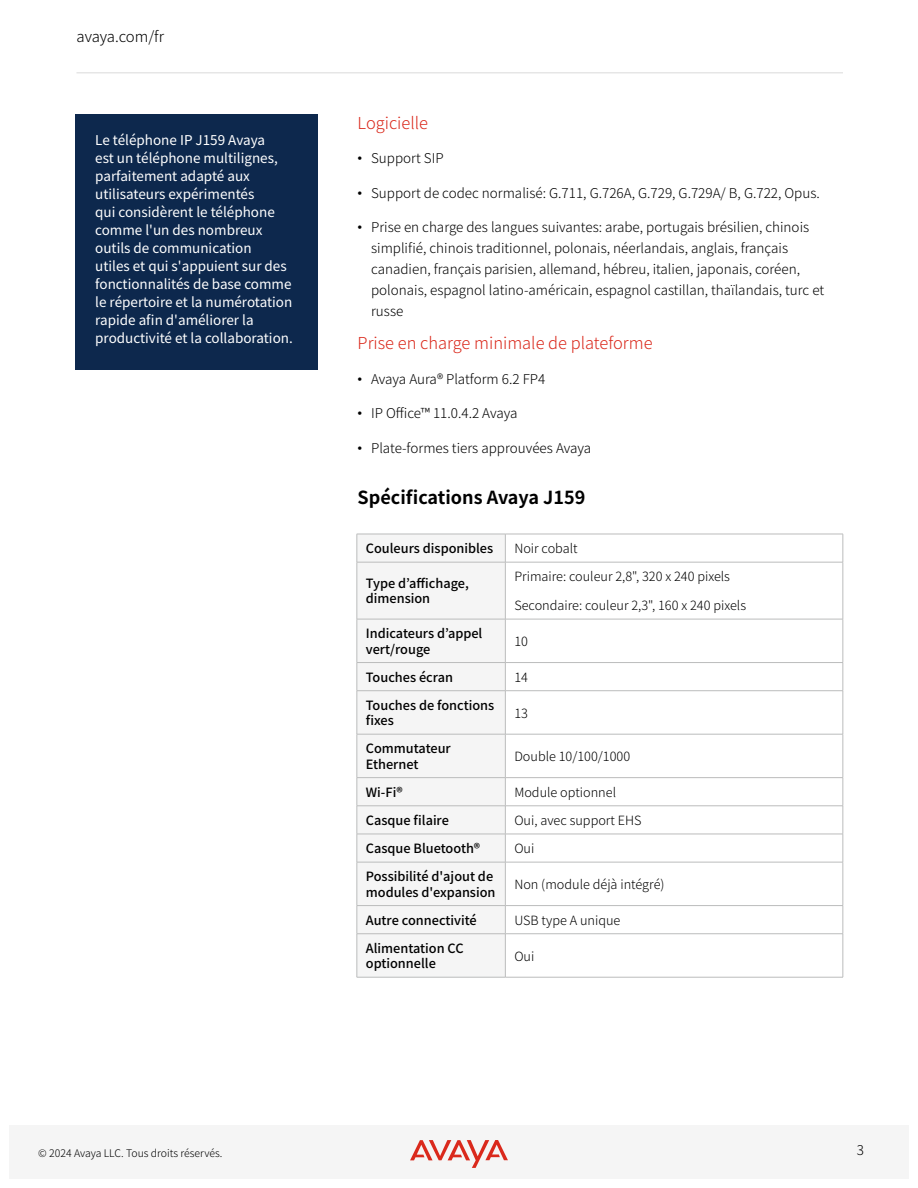
<style>
.page{position:relative;width:918px;height:1188px;background:#fff}
.page>*{position:absolute;margin:0;border:0;box-sizing:border-box;transform-origin:0 0}
.t1{font:700 18px "Noto Sans JP";color:#000}
.t2{font:300 16.5px "Noto Sans JP";color:#da291c}
.t3{font:300 15px "Noto Sans JP";color:#000}
.t4{font:300 13.5px/21px "Noto Sans CJ Kjp";color:#000}
.t5{font:13.5px/18px "Noto Sans JP";color:#fff}
.t6{font:300 13.5px "Noto Sans JP";color:#000}
.t7{font:500 12.75px/15.3px "Noto Sans JP";color:#000}
.t8{font:300 12.75px "Noto Sans JP";color:#000}
.t9{font:300 10.5px "Noto Sans JP";color:#000}
.s1{font-family:"Arial";font-weight:400}
</style>
<div class="page">
<div style="left:358px;top:535px;width:147px;height:442px;background:#f5f5f5"></div>
<hr style="left:357px;top:534px;width:148px;height:1px;background:#bbbcbc">
<svg style="left:357px;top:534px;width:1px;height:28px"></svg>
<hr style="left:505px;top:534px;width:338px;height:1px;background:#bbbcbc">
<svg style="left:505px;top:535px;width:1px;height:27px"></svg>
<svg style="left:843px;top:534px;width:1px;height:28px"></svg>
<hr style="left:357px;top:562px;width:148px;height:1px;background:#bbbcbc">
<hr style="left:357px;top:562px;width:1px;height:57px;background:#bbbcbc">
<hr style="left:505px;top:562px;width:338px;height:1px;background:#bbbcbc">
<hr style="left:505px;top:562px;width:1px;height:57px;background:#bbbcbc">
<hr style="left:843px;top:562px;width:1px;height:57px;background:#bbbcbc">
<hr style="left:357px;top:619px;width:148px;height:1px;background:#bbbcbc">
<hr style="left:357px;top:619px;width:1px;height:43px;background:#bbbcbc">
<hr style="left:505px;top:619px;width:338px;height:1px;background:#bbbcbc">
<hr style="left:505px;top:619px;width:1px;height:43px;background:#bbbcbc">
<hr style="left:843px;top:619px;width:1px;height:43px;background:#bbbcbc">
<hr style="left:357px;top:662px;width:148px;height:1px;background:#bbbcbc">
<svg style="left:357px;top:663px;width:1px;height:27px"></svg>
<hr style="left:505px;top:662px;width:338px;height:1px;background:#bbbcbc">
<svg style="left:505px;top:663px;width:1px;height:27px"></svg>
<svg style="left:843px;top:663px;width:1px;height:28px"></svg>
<hr style="left:357px;top:690px;width:148px;height:1px;background:#bbbcbc">
<hr style="left:357px;top:691px;width:1px;height:43px;background:#bbbcbc">
<hr style="left:505px;top:690px;width:338px;height:1px;background:#bbbcbc">
<hr style="left:505px;top:691px;width:1px;height:43px;background:#bbbcbc">
<hr style="left:843px;top:691px;width:1px;height:43px;background:#bbbcbc">
<hr style="left:357px;top:734px;width:148px;height:1px;background:#bbbcbc">
<hr style="left:357px;top:734px;width:1px;height:43px;background:#bbbcbc">
<hr style="left:505px;top:734px;width:338px;height:1px;background:#bbbcbc">
<hr style="left:505px;top:734px;width:1px;height:43px;background:#bbbcbc">
<hr style="left:843px;top:734px;width:1px;height:43px;background:#bbbcbc">
<hr style="left:357px;top:777px;width:148px;height:1px;background:#bbbcbc">
<hr style="left:505px;top:777px;width:338px;height:1px;background:#bbbcbc">
<hr style="left:357px;top:806px;width:148px;height:1px;background:#bbbcbc">
<hr style="left:505px;top:806px;width:338px;height:1px;background:#bbbcbc">
<hr style="left:357px;top:834px;width:148px;height:1px;background:#bbbcbc">
<svg style="left:357px;top:778px;width:1px;height:84px"></svg>
<hr style="left:505px;top:834px;width:338px;height:1px;background:#bbbcbc">
<svg style="left:505px;top:778px;width:1px;height:84px"></svg>
<svg style="left:843px;top:778px;width:1px;height:84px"></svg>
<hr style="left:357px;top:862px;width:148px;height:1px;background:#bbbcbc">
<hr style="left:357px;top:862px;width:1px;height:43px;background:#bbbcbc">
<hr style="left:505px;top:862px;width:338px;height:1px;background:#bbbcbc">
<hr style="left:505px;top:862px;width:1px;height:43px;background:#bbbcbc">
<hr style="left:843px;top:862px;width:1px;height:43px;background:#bbbcbc">
<hr style="left:357px;top:905px;width:148px;height:1px;background:#bbbcbc">
<svg style="left:357px;top:906px;width:1px;height:27px"></svg>
<hr style="left:505px;top:905px;width:338px;height:1px;background:#bbbcbc">
<svg style="left:505px;top:906px;width:1px;height:27px"></svg>
<svg style="left:843px;top:906px;width:1px;height:28px"></svg>
<hr style="left:357px;top:933px;width:148px;height:1px;background:#bbbcbc">
<hr style="left:357px;top:934px;width:1px;height:43px;background:#bbbcbc">
<hr style="left:505px;top:933px;width:338px;height:1px;background:#bbbcbc">
<hr style="left:505px;top:934px;width:1px;height:43px;background:#bbbcbc">
<hr style="left:843px;top:934px;width:1px;height:43px;background:#bbbcbc">
<hr style="left:357px;top:977px;width:148px;height:1px;background:#bbbcbc">
<hr style="left:505px;top:977px;width:338px;height:1px;background:#bbbcbc">
<div style="left:75px;top:114px;width:242px;height:256px;background:#0d284d"></div>
<hr style="left:76px;top:72px;width:767px;height:2px;background:#e6e6e6">
<div style="left:9px;top:1125px;width:900px;height:54px;background:#f5f5f5"></div>
<svg style="left:410px;top:1140px;width:98px;height:28px"></svg>
<p class="t3" style="left:76px;top:28px;width:89px">avaya.com/fr</p>
<p class="t5" style="left:95px;top:131px;width:199px">Le téléphone IP J159 Avaya<br>est un téléphone multilignes, parfaitement adapté aux utilisateurs expérimentés<br>qui considèrent le téléphone comme l'un des nombreux outils de communication<br>utiles et qui s'appuient sur des fonctionnalités de base comme le répertoire et la numérotation rapide afin d'améliorer la productivité et la collaboration.</p>
<p class="t2" style="left:358px;top:113px;width:72px">Logicielle</p>
<p class="t4" style="left:358px;top:148px;width:88px"><span class="s1">•</span> Support SIP</p>
<p class="t4" style="left:358px;top:182px;width:464px"><span class="s1">•</span> Support de codec normalisé: G.711, G.726A, G.729, G.729A/ B, G.722, Opus.</p>
<p class="t4" style="left:371px;top:217px;width:455px;text-indent:-14px"><span class="s1">•</span> Prise en charge des langues suivantes: arabe, portugais brésilien, chinois simplifié, chinois traditionnel, polonais, néerlandais, anglais, français canadien, français parisien, allemand, hébreu, italien, japonais, coréen, polonais, espagnol latino-américain, espagnol castillan, thaïlandais, turc et russe</p>
<p class="t2" style="left:358px;top:334px;width:297px">Prise en charge minimale de plateforme</p>
<p class="t4" style="left:358px;top:368px;width:189px"><span class="s1">•</span> Avaya Aura® Platform 6.2 FP4</p>
<p class="t4" style="left:358px;top:403px;width:161px"><span class="s1">•</span> IP Office™ 11.0.4.2 Avaya</p>
<p class="t4" style="left:358px;top:437px;width:235px"><span class="s1">•</span> Plate-formes tiers approuvées Avaya</p>
<h1 class="t1" style="left:358px;top:487px;width:229px">Spécifications Avaya J159</h1>
<p class="t7" style="left:366px;top:541px;width:129px">Couleurs disponibles</p>
<p class="t8" style="left:514px;top:541px;width:65px">Noir cobalt</p>
<p class="t7" style="left:366px;top:576px;width:104px">Type d’affichage, dimension</p>
<p class="t8" style="left:514px;top:569px;width:217px">Primaire: couleur 2,8", 320 x 240 pixels</p>
<p class="t8" style="left:514px;top:598px;width:233px">Secondaire: couleur 2,3", 160 x 240 pixels</p>
<p class="t7" style="left:366px;top:626px;width:118px">Indicateurs d’appel vert/rouge</p>
<p class="t8" style="left:514px;top:634px;width:15px">10</p>
<p class="t7" style="left:366px;top:670px;width:89px">Touches écran</p>
<p class="t8" style="left:514px;top:670px;width:15px">14</p>
<p class="t7" style="left:366px;top:698px;width:130px">Touches de fonctions fixes</p>
<p class="t8" style="left:514px;top:706px;width:15px">13</p>
<p class="t7" style="left:366px;top:741px;width:87px">Commutateur<br>Ethernet</p>
<p class="t8" style="left:514px;top:749px;width:117px">Double 10/100/1000</p>
<p class="t7" style="left:366px;top:785px;width:38px">Wi-Fi®</p>
<p class="t8" style="left:514px;top:785px;width:103px">Module optionnel</p>
<p class="t7" style="left:366px;top:813px;width:85px">Casque filaire</p>
<p class="t8" style="left:514px;top:813px;width:129px">Oui, avec support EHS</p>
<p class="t7" style="left:366px;top:841px;width:116px">Casque Bluetooth®</p>
<p class="t8" style="left:514px;top:841px;width:22px">Oui</p>
<p class="t7" style="left:366px;top:869px;width:131px">Possibilité d'ajout de modules d'expansion</p>
<p class="t8" style="left:514px;top:877px;width:152px">Non (module déjà intégré)</p>
<p class="t7" style="left:366px;top:913px;width:112px">Autre connectivité</p>
<p class="t8" style="left:514px;top:913px;width:108px">USB type A unique</p>
<p class="t7" style="left:366px;top:941px;width:99px">Alimentation CC optionnelle</p>
<p class="t8" style="left:514px;top:949px;width:22px">Oui</p>
<p class="t9" style="left:38px;top:1147px;width:186px">© 2024 Avaya LLC. Tous droits réservés.</p>
<p class="t6" style="left:857px;top:1142px;width:9px">3</p>
</div>
